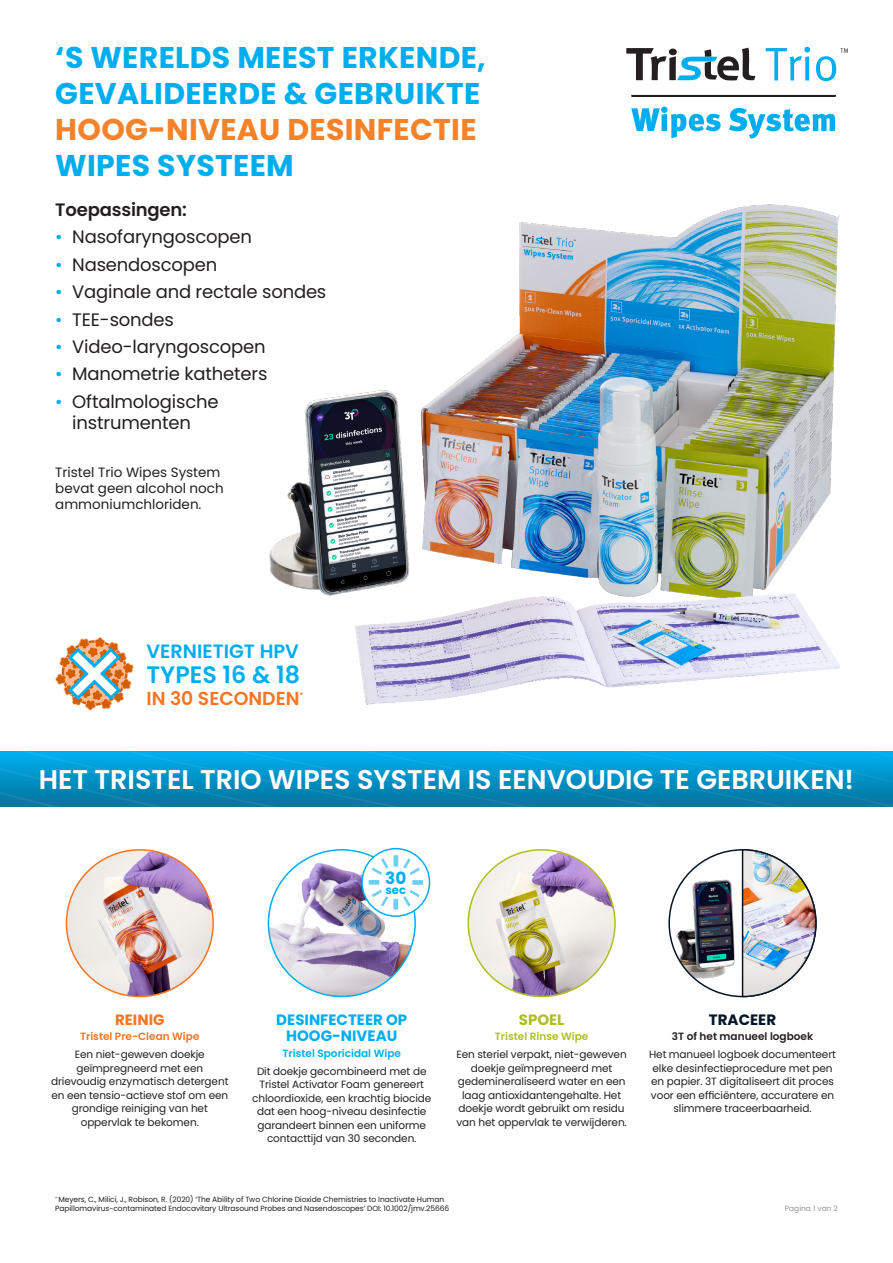
<style>
.page{position:relative;width:893px;height:1263px;background:#fff}
.page>*{position:absolute;margin:0;border:0;box-sizing:border-box;transform-origin:0 0}
.t1{font:700 30px/36px "Poppins";letter-spacing:.01em;color:#00aeef}
.t2{font:600 27px "Poppins";color:#fff}
.t3{font:600 23.85px "Poppins";color:#00aeef}
.t4{font:600 19.35px "Poppins";color:#00aeef}
.t5{font:600 18.75px "Poppins";color:#f57523}
.t6{font:18px/21px "Poppins";letter-spacing:-.01em;color:#231f20;text-align:center}
.t7{font:600 18px "Poppins";letter-spacing:-.01em;color:#231f20}
.t8{font:700 16.8px "Poppins";color:#00aeef}
.t9{font:700 15px/16.5px "Poppins";color:#00aeef;text-align:center}
.t10{font:700 15px "Poppins";color:#061428}
.t11{font:700 15px "Poppins";color:#f57523}
.t12{font:700 15px "Poppins";color:#aebe24}
.t13{font:13.5px/16.2px "Poppins";color:#231f20}
.t14{font:700 11.55px "Poppins";color:#00aeef}
.t15{font:10.5px/13.5px "Poppins";letter-spacing:-.01em;color:#231f20;text-align:center}
.t16{font:600 10.5px "Poppins";color:#00aeef}
.t17{font:600 10.5px "Poppins";color:#231f20}
.t18{font:600 10.5px "Poppins";color:#f57523}
.t19{font:600 10.5px "Poppins";color:#aebe24}
.t20{font:600 7.8px "Poppins";color:#f57523}
.t21{font:7.5px/9px "Poppins";letter-spacing:-.01em;color:#231f20}
.t22{font:7.5px "Poppins";color:#939598}
.s1{color:#f58229}
.s2{color:#00aeef}
</style>
<div class="page">
<img style="left:671px;top:877px;width:63px;height:101px">
<img style="left:66px;top:850px;width:147px;height:146px;border-radius:73px">
<img style="left:268px;top:850px;width:147px;height:146px;border-radius:73px">
<div style="left:362px;top:849px;width:68px;height:67px;background:#fff;border-radius:50%"></div>
<div style="left:361px;top:848px;width:69px;height:69px;border:2px solid #00aeef;border-radius:50%"></div>
<img style="left:468px;top:850px;width:147px;height:146px;border-radius:73px">
<img style="left:741px;top:849px;width:76px;height:149px">
<div style="left:393px;top:855px;width:5px;height:12px;background:#6bcff6"></div>
<svg style="left:369px;top:855px;width:20px;height:20px"></svg>
<div style="left:369px;top:880px;width:10px;height:5px;background:#6bcff6"></div>
<svg style="left:369px;top:889px;width:20px;height:20px"></svg>
<div style="left:393px;top:899px;width:5px;height:10px;background:#6bcff6"></div>
<svg style="left:403px;top:890px;width:20px;height:19px"></svg>
<div style="left:412px;top:880px;width:11px;height:5px;background:#6bcff6"></div>
<svg style="left:403px;top:855px;width:20px;height:20px"></svg>
<svg style="left:55px;top:637px;width:79px;height:73px"></svg>
<div style="left:631px;top:95px;width:205px;height:2px;border:2px solid #231f20"></div>
<svg style="left:626px;top:48px;width:129px;height:33px"></svg>
<svg style="left:631px;top:107px;width:204px;height:32px"></svg>
<svg style="left:766px;top:47px;width:82px;height:34px"></svg>
<svg style="left:0;top:752px;width:893px;height:54px;background:#0291c6"></svg>
<img style="left:421px;top:204px;width:419px;height:384px">
<img style="left:269px;top:390px;width:140px;height:206px">
<img style="left:344px;top:588px;width:496px;height:117px">
<p class="t1" style="left:55px;top:39px;width:432px">‘S WERELDS MEEST ERKENDE,<br>GEVALIDEERDE &amp; GEBRUIKTE<br><span class="s1">HOOG-NIVEAU DESINFECTIE<br></span>WIPES SYSTEEM</p>
<p class="t7" style="left:55px;top:199px;width:133px">Toepassingen:</p>
<p class="t6" style="left:55px;top:227px;width:198px"><span class="s2">•</span> Nasofaryngoscopen</p>
<p class="t6" style="left:55px;top:254px;width:164px"><span class="s2">•</span> Nasendoscopen</p>
<p class="t6" style="left:55px;top:281px;width:273px"><span class="s2">•</span> Vaginale and rectale sondes</p>
<p class="t6" style="left:55px;top:309px;width:120px"><span class="s2">•</span> TEE-sondes</p>
<p class="t6" style="left:55px;top:336px;width:212px"><span class="s2">•</span> Video-laryngoscopen</p>
<p class="t6" style="left:55px;top:364px;width:214px"><span class="s2">•</span> Manometrie katheters</p>
<p class="t6" style="left:55px;top:391px;width:165px"><span class="s2">•</span> Oftalmologische instrumenten</p>
<p class="t13" style="left:55px;top:464px;width:170px">Tristel Trio Wipes System bevat geen alcohol noch ammoniumchloriden.</p>
<p class="t4" style="left:147px;top:640px;width:154px">VERNIETIGT HPV</p>
<p class="t3" style="left:147px;top:661px;width:155px">TYPES 16 &amp; 18</p>
<p class="t5" style="left:147px;top:688px;width:155px">IN 30 SECONDEN</p>
<p class="t20" style="left:300px;top:690px;width:6px">*</p>
<p class="t2" style="left:39px;top:763px;width:817px">HET TRISTEL TRIO WIPES SYSTEM IS EENVOUDIG TE GEBRUIKEN!</p>
<p class="t8" style="left:385px;top:868px;width:23px">30</p>
<p class="t14" style="left:386px;top:883px;width:22px">sec</p>
<p class="t11" style="left:115px;top:1011px;width:51px">REINIG</p>
<p class="t18" style="left:80px;top:1030px;width:121px">Tristel Pre-Clean Wipe</p>
<p class="t15" style="left:51px;top:1047px;width:179px">Een niet-geweven doekje geïmpregneerd met een drievoudig enzymatisch detergent en een tensio-actieve stof om een grondige reiniging van het oppervlak te bekomen.</p>
<p class="t9" style="left:276px;top:1011px;width:132px">DESINFECTEER OP<br>HOOG-NIVEAU</p>
<p class="t16" style="left:283px;top:1047px;width:120px">Tristel Sporicidal Wipe</p>
<p class="t15" style="left:252px;top:1064px;width:181px">Dit doekje gecombineerd met de<br>Tristel Activator Foam genereert chloordioxide, een krachtig biocide dat een hoog-niveau desinfectie garandeert binnen een uniforme contacttijd van 30 seconden.</p>
<p class="t12" style="left:519px;top:1011px;width:47px">SPOEL</p>
<p class="t19" style="left:495px;top:1030px;width:95px">Tristel Rinse Wipe</p>
<p class="t15" style="left:456px;top:1047px;width:172px">Een steriel verpakt, niet-geweven doekje geïmpregneerd met gedemineraliseerd water en een laag antioxidantengehalte. Het doekje wordt gebruikt om residu van het oppervlak te verwijderen.</p>
<p class="t21" style="left:55px;top:1195px;width:395px"><sup>*</sup> Meyers, C., Milici, J., Robison, R. (2020) ‘The Ability of Two Chlorine Dioxide Chemistries to Inactivate Human<br>Papillomavirus-contaminated Endocavitary Ultrasound Probes and Nasendoscopes’ DOI: 10.1002/jmv.25666</p>
<p class="t10" style="left:709px;top:1011px;width:69px">TRACEER</p>
<p class="t17" style="left:672px;top:1030px;width:143px">3T of het manueel logboek</p>
<p class="t15" style="left:649px;top:1047px;width:188px">Het manueel logboek documenteert elke desinfectieprocedure met pen en papier. 3T digitaliseert dit proces voor een efficiëntere, accuratere en slimmere traceerbaarheid.</p>
<p class="t22" style="left:785px;top:1204px;width:54px">Pagina 1 van 2</p>
</div>
